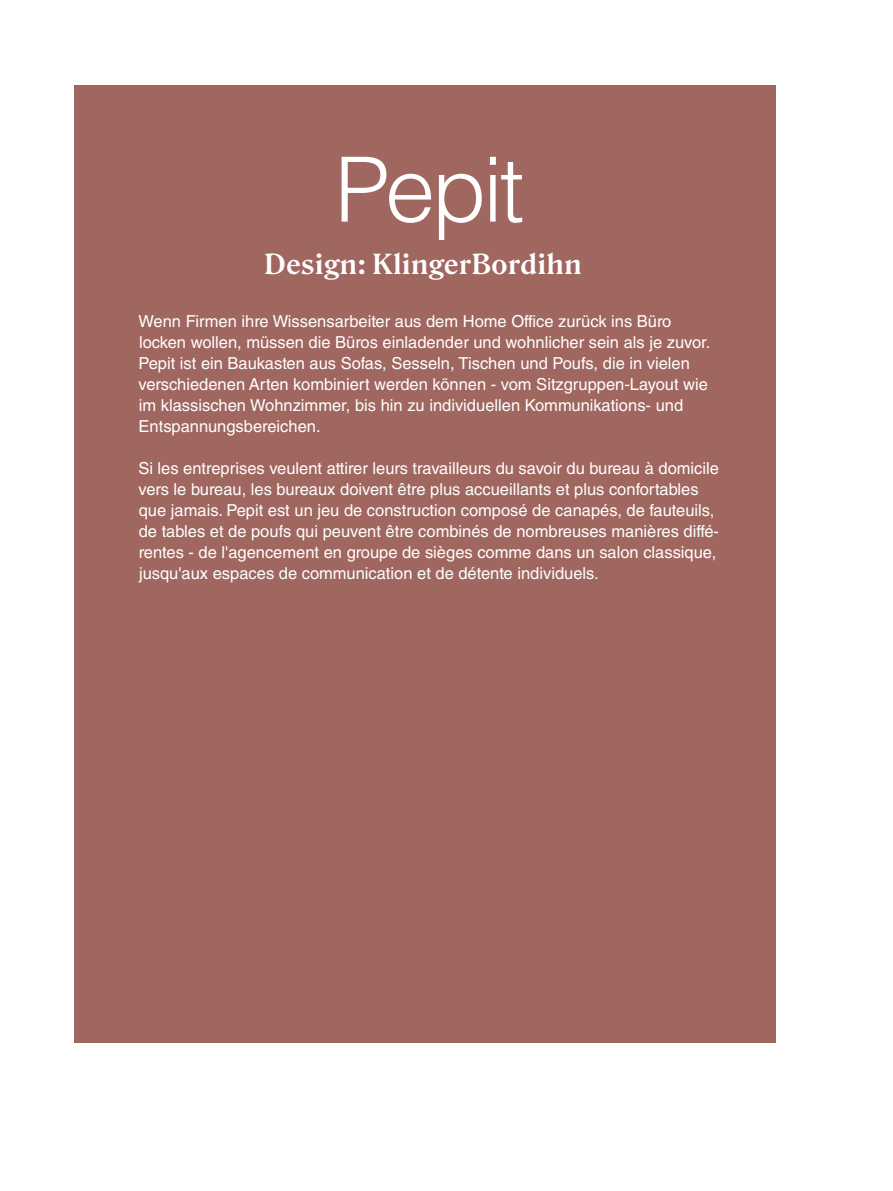
<style>
.page{position:relative;width:893px;height:1191px;background:#fff}
.page>*{position:absolute;margin:0;border:0;box-sizing:border-box;transform-origin:0 0}
.t1{font:300 90px "Helvetica LT Std";letter-spacing:-.04em;color:#fff}
.t2{font:700 27px "Roslindale Text";color:#fff}
.t3{font:16.5px/21px "Helvetica LT Std";color:#fff}
</style>
<div class="page">
<div style="left:74px;top:85px;width:702px;height:957px;background:#a06660"></div>
<h1 class="t1" style="left:335px;top:133px;width:191px">Pepit</h1>
<h2 class="t2" style="left:264px;top:242px;width:319px">Design: KlingerBordihn</h2>
<p class="t3" style="left:138px;top:310px;width:573px">Wenn Firmen ihre Wissensarbeiter aus dem Home Office zurück ins Büro locken wollen, müssen die Büros einladender und wohnlicher sein als je zuvor.<br>Pepit ist ein Baukasten aus Sofas, Sesseln, Tischen und Poufs, die in vielen verschiedenen Arten kombiniert werden können - vom Sitzgruppen-Layout wie im klassischen Wohnzimmer, bis hin zu individuellen Kommunikations- und Entspannungsbereichen.</p>
<p class="t3" style="left:138px;top:457px;width:582px">Si les entreprises veulent attirer leurs travailleurs du savoir du bureau à domicile vers le bureau, les bureaux doivent être plus accueillants et plus confortables que jamais. Pepit est un jeu de construction composé de canapés, de fauteuils, de tables et de poufs qui peuvent être combinés de nombreuses manières diffé&shy;rentes - de l'agencement en groupe de sièges comme dans un salon classique, jusqu'aux espaces de communication et de détente individuels.</p>
</div>
